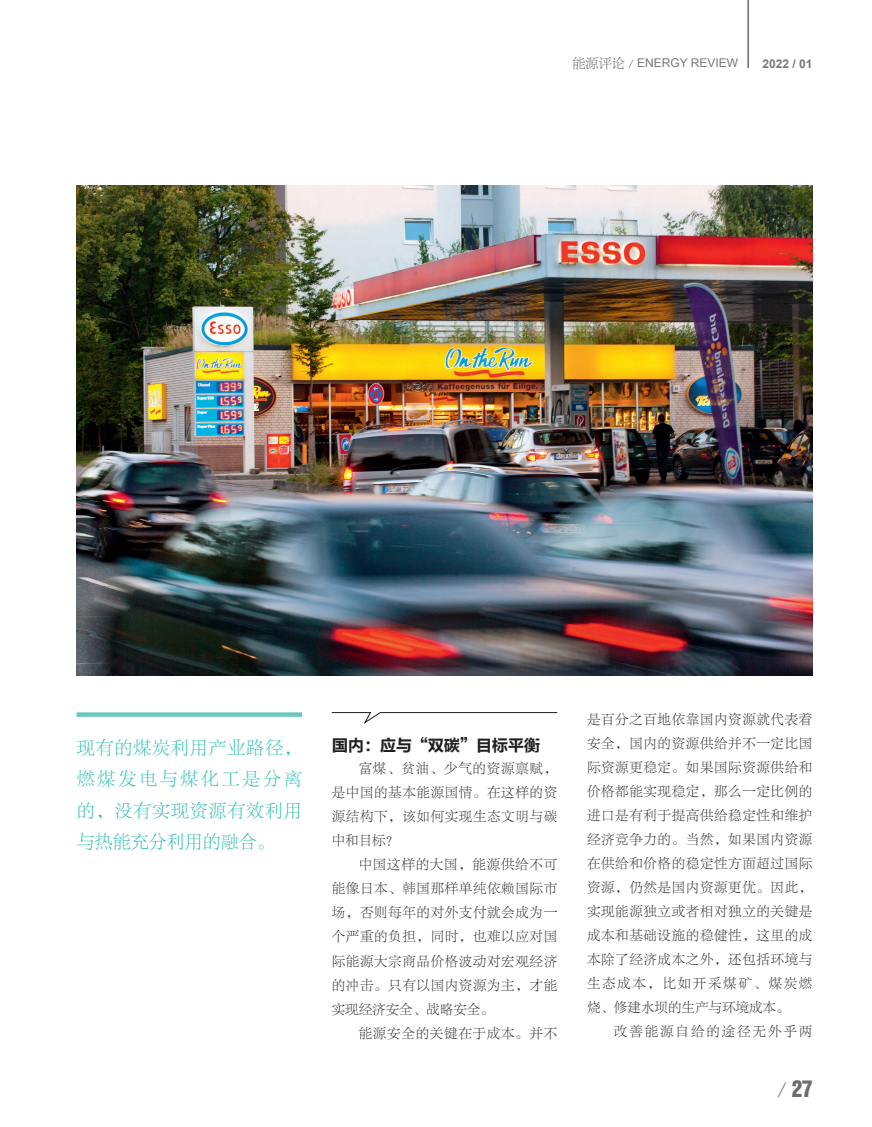
<style>
.page{position:relative;width:872px;height:1127px;background:#fff}
.page>*{position:absolute;margin:0;border:0;box-sizing:border-box;transform-origin:0 0}
.t1{font:21px "Helvetica Inserat LT Std";color:#6c6d70}
.抽文{font:18px/31.5px "FZLTKSK GBK1 0";letter-spacing:.045em;color:#22bcac;text-align:justify}
.一级标{font:16.5px "FZLTCHK GBK1 0";letter-spacing:-.03em;color:#231f20}
.内文{font:13.5px/24px "FZLTKSK GBK1 0";letter-spacing:.045em;color:#231f20;text-align:justify}
.内文-2{font:13.5px "FZLTKSK GBK1 0";letter-spacing:.14em;color:#231f20}
.t2{font:12px "Arial";color:#76787b}
.t3{font:700 12px "Arial";color:#76787b}
.s1{font-family:"FZLTKSK GBK1 0";font-size:13.5px;color:#57585a}
.s2{font-family:"FZLTKSK GBK1 0";font-size:24px}
</style>
<div class="page">
<hr style="left:748px;top:0;width:1px;height:68px;background:#231f20">
<img style="left:77px;top:185px;width:735px;height:491px">
<svg style="left:331px;top:712px;width:226px;height:12px"></svg>
<div style="left:77px;top:712px;width:225px;height:5px;background:#6bc8be"></div>
<p class="t2" style="left:572px;top:55px;width:167px"><span class="s1">能源评论 /</span> ENERGY REVIEW</p>
<p class="t3" style="left:762px;top:56px;width:52px">2022 / 01</p>
<p class="抽文" style="left:77px;top:732px;width:226px">现有的煤炭利用产业路径，燃煤发电与煤化工是分离的，没有实现资源有效利用与热能充分利用的融合。</p>
<p class="一级标" style="left:332px;top:736px;width:210px">国内：应与“双碳”目标平衡</p>
<p class="内文" style="left:332px;top:757px;width:227px;text-indent:27px">富煤、贫油、少气的资源禀赋，是中国的基本能源国情。在这样的资源结构下，该如何实现生态文明与碳中和目标？</p>
<p class="内文" style="left:332px;top:853px;width:227px;text-indent:27px">中国这样的大国，能源供给不可能像日本、韩国那样单纯依赖国际市场，否则每年的对外支付就会成为一个严重的负担，同时，也难以应对国际能源大宗商品价格波动对宏观经济的冲击。只有以国内资源为主，才能实现经济安全、战略安全。</p>
<p class="内文" style="left:359px;top:1021px;width:200px">能源安全的关键在于成本。并不</p>
<p class="内文" style="left:587px;top:707px;width:227px">是百分之百地依靠国内资源就代表着安全，国内的资源供给并不一定比国际资源更稳定。如果国际资源供给和价格都能实现稳定，那么一定比例的进口是有利于提高供给稳定性和维护经济竞争力的。当然，如果国内资源在供给和价格的稳定性方面超过国际资源，仍然是国内资源更优。因此，实现能源独立或者相对独立的关键是成本和基础设施的稳健性，这里的成本除了经济成本之外，还包括环境与生态成本，比如开采煤矿、煤炭燃烧、修建水坝的生产与环境成本。</p>
<p class="内文-2" style="left:614px;top:1024px;width:200px">改善能源自给的途径无外乎两</p>
<h1 class="t1" style="left:777px;top:1076px;width:37px"><span class="s2">/</span>27</h1>
</div>
